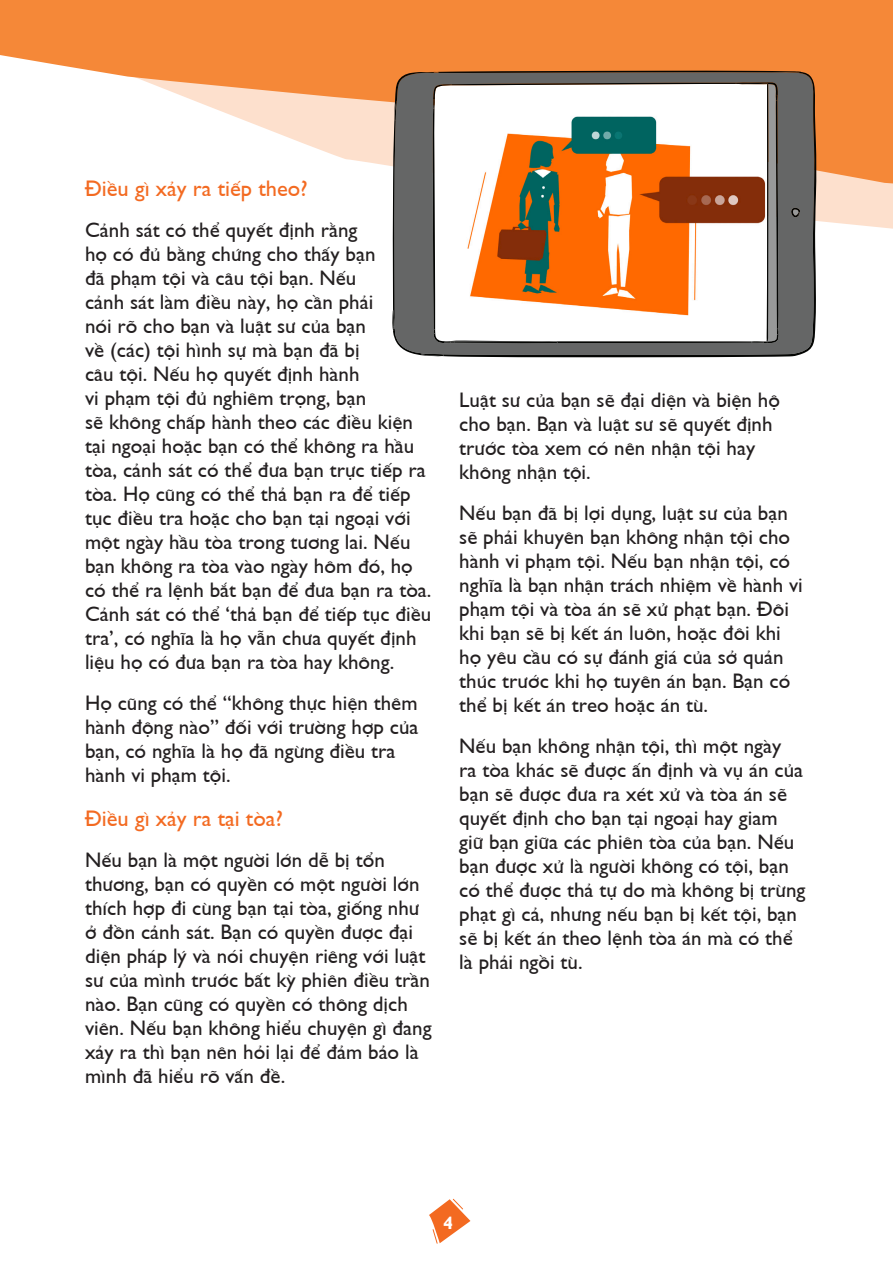
<style>
.page{position:relative;width:893px;height:1263px;background:#fff}
.page>*{position:absolute;margin:0;border:0;box-sizing:border-box;transform-origin:0 0}
.t1{font:22.5px "SFU Gill Sans";color:#f36a21}
.t2{font:21px/24px "SFU Gill Sans";color:#231f20}
.t3{font:700 18px "SFU Gill Sans";color:#fff}
</style>
<div class="page">
<svg style="left:816px;top:187px;width:77px;height:42px;background:#fde3d1"></svg>
<svg style="left:0;top:0;width:893px;height:187px;fill:#f58838"></svg>
<svg style="left:429px;top:1198px;width:41px;height:46px"></svg>
<svg style="left:441px;top:72px;width:375px;height:285px;background:#5e5c59"></svg>
<svg style="left:392px;top:71px;width:409px;height:285px"></svg>
<p class="t1" style="left:85px;top:170px;width:224px">Điều gì xảy ra tiếp theo?</p>
<p class="t2" style="left:85px;top:215px;width:348px">Cảnh sát có thể quyết định rằng<br>họ có đủ bằng chứng cho thấy bạn<br>đã phạm tội và câu tội bạn. Nếu<br>cảnh sát làm điều này, họ cần phải<br>nói rõ cho bạn và luật sư của bạn<br>về (các) tội hình sự mà bạn đã bị<br>câu tội. Nếu họ quyết định hành<br>vi phạm tội đủ nghiêm trọng, bạn<br>sẽ không chấp hành theo các điều kiện tại ngoại hoặc bạn có thể không ra hầu tòa, cảnh sát có thể đưa bạn trực tiếp ra tòa. Họ cũng có thể thả bạn ra để tiếp tục điều tra hoặc cho bạn tại ngoại với một ngày hầu tòa trong tương lai. Nếu bạn không ra tòa vào ngày hôm đó, họ có thể ra lệnh bắt bạn để đưa bạn ra tòa.<br>Cảnh sát có thể ‘thả bạn để tiếp tục điều tra’, có nghĩa là họ vẫn chưa quyết định liệu họ có đưa bạn ra tòa hay không.</p>
<p class="t2" style="left:85px;top:688px;width:335px">Họ cũng có thể “không thực hiện thêm hành động nào” đối với trường hợp của bạn, có nghĩa là họ đã ngừng điều tra hành vi phạm tội.</p>
<p class="t1" style="left:85px;top:800px;width:199px">Điều gì xảy ra tại tòa?</p>
<p class="t2" style="left:85px;top:845px;width:348px">Nếu bạn là một người lớn dễ bị tổn thương, bạn có quyền có một người lớn thích hợp đi cùng bạn tại tòa, giống như ở đồn cảnh sát. Bạn có quyền được đại diện pháp lý và nói chuyện riêng với luật sư của mình trước bất kỳ phiên điều trần nào. Bạn cũng có quyền có thông dịch viên. Nếu bạn không hiểu chuyện gì đang xảy ra thì bạn nên hỏi lại để đảm bảo là mình đã hiểu rõ vấn đề.</p>
<p class="t2" style="left:459px;top:385px;width:322px">Luật sư của bạn sẽ đại diện và biện hộ cho bạn. Bạn và luật sư sẽ quyết định trước tòa xem có nên nhận tội hay không nhận tội.</p>
<p class="t2" style="left:459px;top:498px;width:345px">Nếu bạn đã bị lợi dụng, luật sư của bạn sẽ phải khuyên bạn không nhận tội cho hành vi phạm tội. Nếu bạn nhận tội, có nghĩa là bạn nhận trách nhiệm về hành vi phạm tội và tòa án sẽ xử phạt bạn. Đôi khi bạn sẽ bị kết án luôn, hoặc đôi khi họ yêu cầu có sự đánh giá của sở quản thúc trước khi họ tuyên án bạn. Bạn có thể bị kết án treo hoặc án tù.</p>
<p class="t2" style="left:459px;top:731px;width:348px">Nếu bạn không nhận tội, thì một ngày<br>ra tòa khác sẽ được ấn định và vụ án của bạn sẽ được đưa ra xét xử và tòa án sẽ quyết định cho bạn tại ngoại hay giam giữ bạn giữa các phiên tòa của bạn. Nếu bạn được xử là người không có tội, bạn có thể được thả tự do mà không bị trừng phạt gì cả, nhưng nếu bạn bị kết tội, bạn sẽ bị kết án theo lệnh tòa án mà có thể là phải ngồi tù.</p>
<p class="t3" style="left:443px;top:1209px;width:11px">4</p>
</div>
